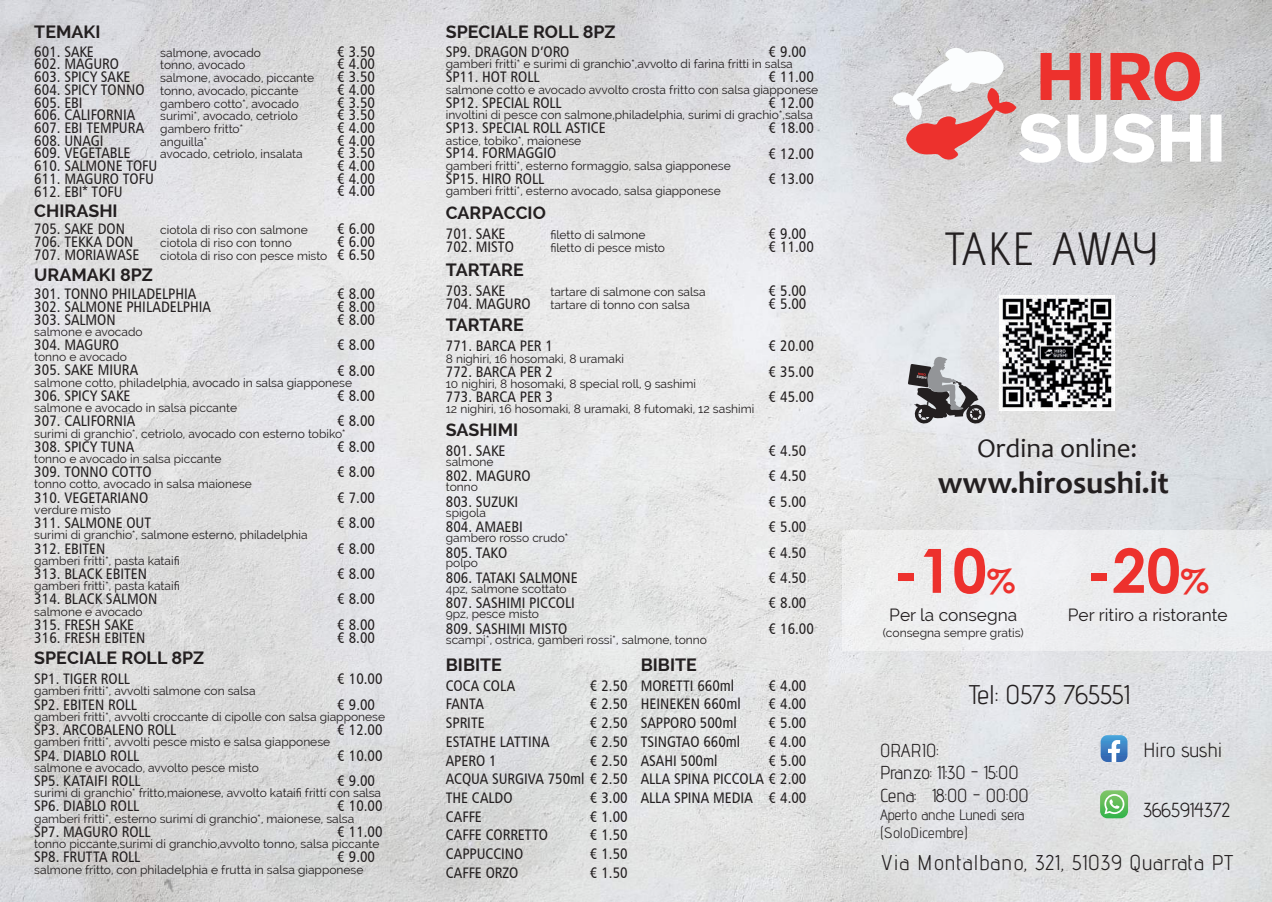
<style>
.page{position:relative;width:1272px;height:902px;background:#fff}
.page>*{position:absolute;margin:0;border:0;box-sizing:border-box;transform-origin:0 0}
.t1{font:700 61.05px "Century Gothic";color:#ed312d}
.t2{font:46.5px "Advent Pro";letter-spacing:-.04em;color:#231f20}
.t3{font:700 31.5px "Candara";color:#231f20}
.t4{font:27px "Advent Pro";color:#231f20}
.t5{font:27px "Candara";color:#231f20}
.t6{font:21.3px "Advent Pro";letter-spacing:.05em;color:#231f20}
.t7{font:20.25px "Advent Pro";color:#231f20}
.t8{font:18.75px/22.5px "Advent Pro";color:#231f20}
.t9{font:700 17.85px "Raleway";color:#231f20}
.t10{font:17.25px "Raleway";color:#231f20}
.t11{font:15.3px/25.3px "Humanist 777 BT Roman Condensed B";color:#231f20}
.t12{font:15px/18px "Advent Pro";color:#231f20}
.t13{font:12.15px "Raleway";color:#231f20}
.t14{font:12px/25.3px "Raleway";color:#231f20}
.s1{font-size:33.3px}
</style>
<div class="page">
<img style="left:0;top:0;width:1271px;height:901px">
<svg style="left:1100px;top:735px;width:27px;height:27px"></svg>
<svg style="left:889px;top:47px;width:332px;height:116px"></svg>
<svg style="left:907px;top:355px;width:79px;height:69px;background:#9b9a9d"></svg>
<svg style="left:1100px;top:790px;width:27px;height:28px"></svg>
<img style="left:999px;top:295px;width:115px;height:115px">
<div style="left:842px;top:530px;width:429px;height:120px;background:#ecedef"></div>
<h3 class="t9" style="left:34px;top:22px;width:68px">TEMAKI</h3>
<p class="t11" style="left:34px;top:45px;width:125px;line-height:12.8px">601. SAKE<br>602. MAGURO<br>603. SPICY SAKE<br>604. SPICY TONNO<br>605. EBI<br>606. CALIFORNIA<br>607. EBI TEMPURA<br>608. UNAGI<br>609. VEGETABLE<br>610. SALMONE TOFU<br>611. MAGURO TOFU<br>612. EBI* TOFU</p>
<p class="t11" style="left:337px;top:45px;width:39px;line-height:12.8px;text-align:justify">€ 3.50 € 4.00 € 3.50 € 4.00 € 3.50 € 3.50 € 4.00 € 4.00 € 3.50 € 4.00 € 4.00 € 4.00</p>
<p class="t14" style="left:160px;top:46px;width:155px;line-height:12.8px">salmone, avocado<br>tonno, avocado<br>salmone, avocado, piccante tonno, avocado, piccante gambero cotto*, avocado surimi*, avocado, cetriolo gambero fritto*<br>anguilla*<br>avocado, cetriolo, insalata</p>
<h3 class="t9" style="left:34px;top:201px;width:85px">CHIRASHI</h3>
<p class="t11" style="left:34px;top:222px;width:107px;line-height:12.8px">705. SAKE DON<br>706. TEKKA DON<br>707. MORIAWASE</p>
<p class="t14" style="left:160px;top:223px;width:169px;line-height:12.8px">ciotola di riso con salmone ciotola di riso con tonno ciotola di riso con pesce misto</p>
<p class="t11" style="left:337px;top:222px;width:39px;line-height:12.8px;text-align:justify">€ 6.00 € 6.00 € 6.50</p>
<h3 class="t9" style="left:34px;top:264px;width:120px">URAMAKI 8PZ</h3>
<p class="t11" style="left:34px;top:287px;width:178px;line-height:12.8px">301. TONNO PHILADELPHIA<br>302. SALMONE PHILADELPHIA<br>303. SALMON</p>
<p class="t11" style="left:34px;top:332px;width:124px">304. MAGURO<br>305. SAKE MIURA<br>306. SPICY SAKE<br>307. CALIFORNIA<br>308. SPICY TUNA<br>309. TONNO COTTO<br>310. VEGETARIANO<br>311. SALMONE OUT<br>312. EBITEN<br>313. BLACK EBITEN<br>314. BLACK SALMON<br>315. FRESH SAKE</p>
<p class="t11" style="left:34px;top:624px;width:113px">316. FRESH EBITEN</p>
<p class="t11" style="left:337px;top:287px;width:39px;line-height:12.8px;text-align:justify">€ 8.00 € 8.00 € 8.00</p>
<p class="t11" style="left:337px;top:332px;width:39px;text-align:justify">€ 8.00 € 8.00 € 8.00 € 8.00 € 8.00 € 8.00 € 7.00 € 8.00 € 8.00 € 8.00 € 8.00 € 8.00</p>
<p class="t11" style="left:337px;top:624px;width:39px">€ 8.00</p>
<p class="t14" style="left:34px;top:319px;width:319px">salmone e avocado<br>tonno e avocado<br>salmone cotto, philadelphia, avocado in salsa giapponese salmone e avocado in salsa piccante<br>surimi di granchio*, cetriolo, avocado con esterno tobiko* tonno e avocado in salsa piccante<br>tonno cotto, avocado in salsa maionese<br>verdure misto<br>surimi di granchio*, salmone esterno, philadelphia gamberi fritti*, pasta kataifi<br>gamberi fritti*, pasta kataifi<br>salmone e avocado</p>
<h3 class="t9" style="left:34px;top:647px;width:171px">SPECIALE ROLL 8PZ</h3>
<p class="t11" style="left:34px;top:665px;width:143px">SP1. TIGER ROLL<br>SP2. EBITEN ROLL<br>SP3. ARCOBALENO ROLL<br>SP4. DIABLO ROLL<br>SP5. KATAIFI ROLL<br>SP6. DIABLO ROLL<br>SP7. MAGURO ROLL<br>SP8. FRUTTA ROLL</p>
<p class="t11" style="left:337px;top:666px;width:47px">€ 10.00 € 9.00 € 12.00 € 10.00 € 9.00 € 10.00 € 11.00 € 9.00</p>
<p class="t14" style="left:34px;top:678px;width:352px">gamberi fritti*, avvolti salmone con salsa<br>gamberi fritti*, avvolti croccante di cipolle con salsa giapponese gamberi fritti*, avvolti pesce misto e salsa giapponese<br>salmone e avocado, avvolto pesce misto<br>surimi di granchio* fritto,maionese, avvolto kataifi fritti con salsa gamberi fritti*, esterno surimi di granchio*, maionese, salsa tonno piccante,surimi di granchio,avvolto tonno, salsa piccante salmone fritto, con philadelphia e frutta in salsa giapponese</p>
<h3 class="t9" style="left:446px;top:22px;width:171px">SPECIALE ROLL 8PZ</h3>
<p class="t11" style="left:446px;top:38px;width:161px">SP9. DRAGON D’ORO<br>SP11. HOT ROLL<br>SP12. SPECIAL ROLL<br>SP13. SPECIAL ROLL ASTICE<br>SP14. FORMAGGIO<br>SP15. HIRO ROLL</p>
<p class="t11" style="left:769px;top:38px;width:47px">€ 9.00 € 11.00 € 12.00 € 18.00 € 12.00 € 13.00</p>
<p class="t14" style="left:446px;top:51px;width:374px">gamberi fritti* e surimi di granchio*,avvolto di farina fritti in salsa salmone cotto e avocado avvolto crosta fritto con salsa giapponese involtini di pesce con salmone,philadelphia, surimi di grachio*,salsa astice, tobiko*, maionese<br>gamberi fritti*, esterno formaggio, salsa giapponese<br>gamberi fritti*, esterno avocado, salsa giapponese</p>
<h3 class="t9" style="left:446px;top:203px;width:101px">CARPACCIO</h3>
<p class="t11" style="left:446px;top:227px;width:69px;line-height:12.8px">701. SAKE<br>702. MISTO</p>
<p class="t11" style="left:769px;top:227px;width:47px;line-height:12.8px">€ 9.00 € 11.00</p>
<p class="t14" style="left:550px;top:228px;width:116px;line-height:12.8px">filetto di salmone filetto di pesce misto</p>
<h3 class="t9" style="left:446px;top:260px;width:80px">TARTARE</h3>
<p class="t11" style="left:446px;top:284px;width:86px;line-height:12.8px">703. SAKE<br>704. MAGURO</p>
<p class="t11" style="left:769px;top:284px;width:39px;line-height:12.8px">€ 5.00 € 5.00</p>
<p class="t14" style="left:550px;top:285px;width:157px;line-height:12.8px">tartare di salmone con salsa tartare di tonno con salsa</p>
<h3 class="t9" style="left:446px;top:315px;width:80px">TARTARE</h3>
<p class="t11" style="left:446px;top:333px;width:108px;text-align:justify">771. BARCA PER 1<br>772. BARCA PER 2<br>773. BARCA PER 3</p>
<p class="t14" style="left:446px;top:345px;width:310px">8 nighiri, 16 hosomaki, 8 uramaki<br>10 nighiri, 8 hosomaki, 8 special roll, 9 sashimi<br>12 nighiri, 16 hosomaki, 8 uramaki, 8 futomaki, 12 sashimi</p>
<p class="t11" style="left:769px;top:333px;width:47px;text-align:justify">€ 20.00 € 35.00 € 45.00</p>
<h3 class="t9" style="left:446px;top:419px;width:74px">SASHIMI</h3>
<p class="t11" style="left:446px;top:437px;width:133px">801. SAKE<br>802. MAGURO<br>803. SUZUKI<br>804. AMAEBI<br>805. TAKO<br>806. TATAKI SALMONE<br>807. SASHIMI PICCOLI<br>809. SASHIMI MISTO</p>
<p class="t14" style="left:446px;top:448px;width:263px">salmone<br>tonno<br>spigola<br>gambero rosso crudo*<br>polpo<br>4pz, salmone scottato<br>9pz, pesce misto<br>scampi*, ostrica, gamberi rossi*, salmone, tonno</p>
<p class="t11" style="left:769px;top:437px;width:47px">€ 4.50 € 4.50 € 5.00 € 5.00 € 4.50 € 4.50 € 8.00 € 16.00</p>
<h3 class="t9" style="left:446px;top:654px;width:58px">BIBITE</h3>
<p class="t11" style="left:446px;top:675px;width:183px;line-height:18.8px">COCA COLA<br>FANTA<br>SPRITE<br>ESTATHE LATTINA<br>APERO 1<br>ACQUA SURGIVA 750ml € 2.50<br>THE CALDO<br>CAFFE<br>CAFFE CORRETTO<br>CAPPUCCINO<br>CAFFE ORZO</p>
<h3 class="t9" style="left:640px;top:654px;width:58px">BIBITE</h3>
<p class="t11" style="left:640px;top:675px;width:167px;line-height:18.8px">MORETTI 660ml<br>HEINEKEN 660ml<br>SAPPORO 500ml<br>TSINGTAO 660ml<br>ASAHI 500ml<br>ALLA SPINA PICCOLA € 2.00<br>ALLA SPINA MEDIA</p>
<p class="t11" style="left:769px;top:675px;width:39px;line-height:18.8px;text-align:justify">€ 4.00 € 4.00 € 5.00 € 4.00 € 5.00</p>
<p class="t11" style="left:769px;top:784px;width:39px">€ 4.00</p>
<p class="t11" style="left:590px;top:675px;width:39px;line-height:18.8px;text-align:justify">€ 2.50 € 2.50 € 2.50 € 2.50 € 2.50</p>
<p class="t11" style="left:590px;top:788px;width:39px;line-height:18.8px;text-align:justify">€ 3.00 € 1.00 € 1.50 € 1.50 € 1.50</p>
<h2 class="t2" style="left:945px;top:220px;width:214px">TAKE AWAY</h2>
<h3 class="t5" style="left:977px;top:431px;width:162px">Ordina online:</h3>
<h3 class="t3" style="left:937px;top:462px;width:233px">www.hirosushi.it</h3>
<h1 class="t1" style="left:892px;top:524px;width:318px">-10<span class="s1">%</span> -20<span class="s1">%</span></h1>
<h3 class="t10" style="left:889px;top:605px;width:129px">Per la consegna</h3>
<p class="t13" style="left:882px;top:625px;width:143px">(consegna sempre gratis)</p>
<h3 class="t10" style="left:1067px;top:605px;width:161px">Per ritiro a ristorante</h3>
<h3 class="t4" style="left:969px;top:678px;width:162px">Tel: 0573 765551</h3>
<h3 class="t8" style="left:880px;top:738px;width:150px">ORARIO:<br>Pranzo: 11:30 - 15:00<br>Cena: 18:00 - 00:00</h3>
<p class="t12" style="left:880px;top:805px;width:146px">Aperto anche Lunedi sera (SoloDicembre)</p>
<h3 class="t7" style="left:1143px;top:737px;width:80px">Hiro sushi</h3>
<h3 class="t7" style="left:1143px;top:797px;width:88px">3665914372</h3>
<h3 class="t6" style="left:880px;top:849px;width:355px">Via Montalbano, 321, 51039 Quarrata PT</h3>
</div>
